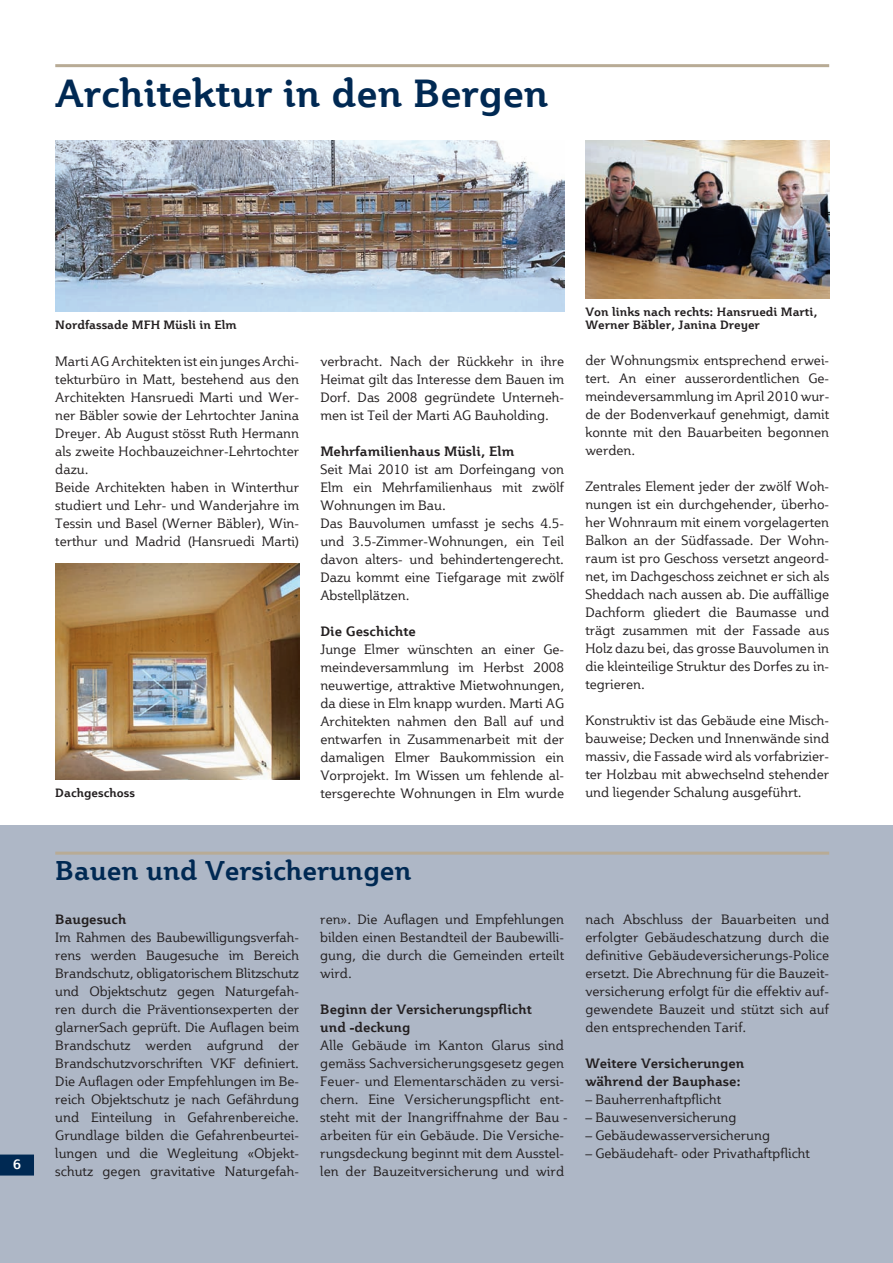
<style>
.page{position:relative;width:893px;height:1263px;background:#fff}
.page>*{position:absolute;margin:0;border:0;box-sizing:border-box;transform-origin:0 0}
.t1{font:700 39px "Plume";color:#002953}
.t2{font:700 27px "Plume";color:#002953}
.t3{font:13.5px/18px "Plume";color:#231f20;text-align:justify}
.t4{font:700 13.5px/18px "Plume";color:#231f20}
.t5{font:700 13.5px "Plume";color:#fff}
.t6{font:700 12px "Plume";color:#231f20}
.s1{font-weight:700}
</style>
<div class="page">
<div style="left:0;top:825px;width:893px;height:438px;background:#aeb7c6"></div>
<div style="left:0;top:1154px;width:34px;height:21px;background:#002953"></div>
<hr style="left:55px;top:64px;width:774px;height:3px;background:#b8ab95">
<hr style="left:55px;top:852px;width:774px;height:3px;background:#b8ab95">
<img style="left:55px;top:140px;width:509px;height:172px">
<img style="left:55px;top:564px;width:244px;height:216px">
<img style="left:585px;top:140px;width:244px;height:159px">
<p class="t1" style="left:55px;top:70px;width:495px">Architektur in den Bergen</p>
<p class="t5" style="left:13px;top:1156px;width:9px">6</p>
<p class="t6" style="left:585px;top:304px;width:234px">Von links nach rechts: Hansruedi Marti,</p>
<p class="t6" style="left:55px;top:318px;width:183px">Nordfassade MFH Müsli in Elm</p>
<p class="t6" style="left:585px;top:318px;width:176px">Werner Bäbler, Janina Dreyer</p>
<p class="t3" style="left:55px;top:352px;width:245px;text-align:left">Marti AG Architekten ist ein junges Archi&shy;tekturbüro in Matt, bestehend aus den Architekten Hansruedi Marti und Wer&shy;ner Bäbler sowie der Lehrtochter Janina Dreyer. Ab August stösst Ruth Hermann als zweite Hochbauzeichner-Lehrtochter dazu.<br>Beide Architekten haben in Winterthur studiert und Lehr- und Wanderjahre im Tessin und Basel (Werner Bäbler), Win&shy;terthur und Madrid (Hansruedi Marti)</p>
<p class="t3" style="left:320px;top:352px;width:245px">verbracht. Nach der Rückkehr in ihre Heimat gilt das Interesse dem Bauen im Dorf. Das 2008 gegründete Unterneh&shy;men ist Teil der Marti AG Bauholding.</p>
<p class="t3" style="left:320px;top:442px;width:245px;text-align:left"><span class="s1">Mehrfamilienhaus Müsli, Elm<br></span>Seit Mai 2010 ist am Dorfeingang von<br>Elm ein Mehrfamilienhaus mit zwölf<br>Wohnungen im Bau.<br>Das Bauvolumen umfasst je sechs 4.5- und 3.5-Zimmer-Wohnungen, ein Teil davon alters- und behindertengerecht.<br>Dazu kommt eine Tiefgarage mit zwölf<br>Abstellplätzen.</p>
<p class="t3" style="left:320px;top:622px;width:245px;text-align:left"><span class="s1">Die Geschichte<br></span>Junge Elmer wünschten an einer Ge&shy;meindeversammlung im Herbst 2008 neuwertige, attraktive Mietwohnungen, da diese in Elm knapp wurden. Marti AG Architekten nahmen den Ball auf und entwarfen in Zusammenarbeit mit der damaligen Elmer Baukommission ein Vorprojekt. Im Wissen um fehlende al&shy;tersgerechte Wohnungen in Elm wurde</p>
<p class="t6" style="left:55px;top:786px;width:81px">Dachgeschoss</p>
<p class="t3" style="left:585px;top:351px;width:245px">der Wohnungsmix entsprechend erwei&shy;tert. An einer ausserordentlichen Ge&shy;meindeversammlung im April 2010 wur&shy;de der Bodenverkauf genehmigt, damit konnte mit den Bauarbeiten begonnen werden.</p>
<p class="t3" style="left:585px;top:477px;width:245px">Zentrales Element jeder der zwölf Woh&shy;nungen ist ein durchgehender, überho&shy;her Wohnraum mit einem vorgelagerten Balkon an der Südfassade. Der Wohn&shy;raum ist pro Geschoss versetzt angeord&shy;net, im Dachgeschoss zeichnet er sich als Sheddach nach aussen ab. Die auffällige Dachform gliedert die Baumasse und trägt zusammen mit der Fassade aus Holz dazu bei, das grosse Bauvolumen in die kleinteilige Struktur des Dorfes zu in&shy;tegrieren.</p>
<p class="t3" style="left:585px;top:711px;width:245px">Konstruktiv ist das Gebäude eine Misch&shy;bauweise; Decken und Innenwände sind massiv, die Fassade wird als vorfabrizier&shy;ter Holzbau mit abwechselnd stehender und liegender Schalung ausgeführt.</p>
<p class="t2" style="left:55px;top:855px;width:358px">Bauen und Versicherungen</p>
<p class="t3" style="left:55px;top:910px;width:245px;text-align:left"><span class="s1">Baugesuch<br></span>Im Rahmen des Baubewilligungsverfah&shy;rens werden Baugesuche im Bereich Brandschutz, obligatorischem Blitzschutz und Objektschutz gegen Naturgefah - ren durch die Präventionsexperten der glarnerSach geprüft. Die Auflagen beim Brandschutz werden aufgrund der Brandschutzvorschriften VKF definiert.<br>Die Auflagen oder Empfehlungen im Be&shy;reich Objektschutz je nach Gefährdung und Einteilung in Gefahrenbereiche.<br>Grundlage bilden die Gefahrenbeurtei&shy;lungen und die Wegleitung «Objekt&shy;schutz gegen gravitative Naturgefah-</p>
<p class="t3" style="left:320px;top:910px;width:245px">ren». Die Auflagen und Empfehlungen bilden einen Bestandteil der Baubewilli&shy;gung, die durch die Gemeinden erteilt wird.</p>
<p class="t3" style="left:320px;top:1000px;width:249px;text-align:left"><span class="s1">Beginn der Versicherungspflicht<br>und -deckung<br></span>Alle Gebäude im Kanton Glarus sind gemäss Sachversicherungsgesetz gegen Feuer- und Elementarschäden zu versi&shy;chern. Eine Versicherungspflicht ent&shy;steht mit der Inangriffnahme der Bau - arbeiten für ein Gebäude. Die Versiche&shy;rungsdeckung beginnt mit dem Ausstel&shy;len der Bauzeitversicherung und wird</p>
<p class="t3" style="left:585px;top:909px;width:245px">nach Abschluss der Bauarbeiten und erfolgter Gebäudeschatzung durch die definitive Gebäudeversicherungs-Police ersetzt. Die Abrechnung für die Bauzeit&shy;versicherung erfolgt für die effektiv auf&shy;gewendete Bauzeit und stützt sich auf den entsprechenden Tarif.</p>
<p class="t4" style="left:585px;top:1054px;width:160px">Weitere Versicherungen während der Bauphase:</p>
<p class="t3" style="left:585px;top:1089px;width:137px">– Bauherrenhaftpflicht</p>
<p class="t3" style="left:585px;top:1107px;width:152px">– Bauwesenversicherung</p>
<p class="t3" style="left:585px;top:1125px;width:186px">– Gebäudewasserversicherung</p>
<p class="t3" style="left:585px;top:1143px;width:226px">– Gebäudehaft- oder Privathaftpflicht</p>
</div>
